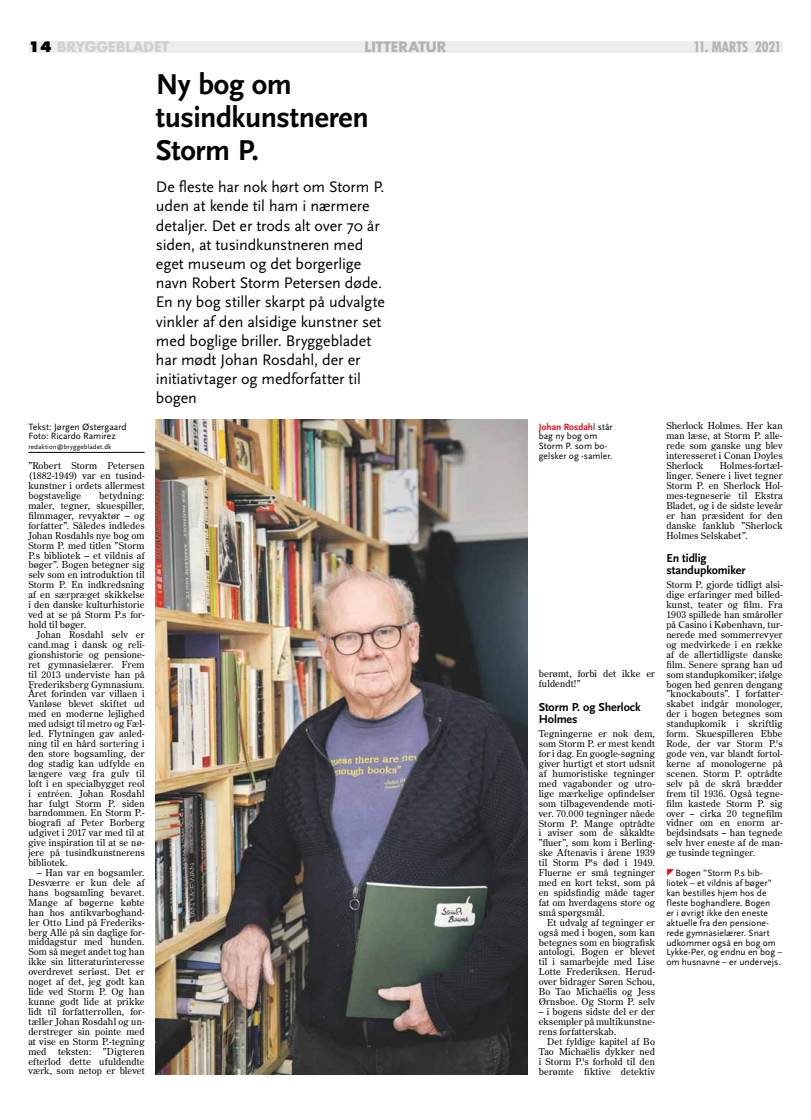
<style>
.page{position:relative;width:811px;height:1120px;background:#fff}
.page>*{position:absolute;margin:0;border:0;box-sizing:border-box;transform-origin:0 0}
.t1{font:700 30px/33px "Scala Sans";letter-spacing:-.015em;color:#000}
.t2{font:16px/19.2px "Scala Sans";letter-spacing:-.01em;color:#000}
.t3{font:700 14px "Futura";letter-spacing:-.005em;color:#d0d0d0}
.t4{font:700 condensed 14px "Futura";letter-spacing:-.015em;color:#b3b2b2}
.t5{font:700 14px "Futura";color:#b3b2b2}
.t6{font:700 12px/12px "Scala Sans";letter-spacing:-.01em;color:#000}
.t7{font:9.5px/9.9px "Century Old Style Std";letter-spacing:.01em;color:#000;text-align:justify}
.t8{font:9.5px/9.9px "Scala Sans";letter-spacing:.005em;color:#000}
.t9{font:7px "Scala Sans";letter-spacing:.015em;color:#000}
.s1{font-weight:800;color:#000}
.s2{font-weight:700;color:#e30a14}
</style>
<div class="page">
<div style="left:29px;top:41px;width:753px;height:11px;background:#ededed"></div>
<hr style="left:28px;top:452px;width:117px;height:1px;background:#000">
<img style="left:156px;top:420px;width:371px;height:654px">
<h3 class="t3" style="left:28px;top:38px;width:142px"><span class="s1">14</span> BRYGGEBLADET</h3>
<h3 class="t5" style="left:364px;top:38px;width:21px">LITTERAT</h3>
<h3 class="t5" style="left:426px;top:38px;width:21px">UR</h3>
<h3 class="t4" style="left:693px;top:38px;width:90px">11. MARTS 2021</h3>
<h1 class="t1" style="left:156px;top:69px;width:214px">Ny bog om tusindkunstneren<br>Storm P.</h1>
<p class="t2" style="left:156px;top:178px;width:230px">De fleste har nok hørt om Storm P. uden at kende til ham i nærmere detaljer. Det er trods alt over 70 år siden, at tusindkunstneren med eget museum og det borgerlige navn Robert Storm Petersen døde.<br>En ny bog stiller skarpt på udvalgte vinkler af den alsidige kunstner set med boglige briller. Bryggebladet har mødt Johan Rosdahl, der er initiativtager og medforfatter til bogen</p>
<p class="t8" style="left:28px;top:422px;width:100px">Tekst: Jørgen Østergaard<br>Foto: Ricardo Ramirez</p>
<p class="t9" style="left:28px;top:443px;width:85px">redaktion@bryggebladet.dk</p>
<p class="t7" style="left:28px;top:461px;width:118px">”Robert Storm Petersen (1882-1949) var en tusind&shy;kunstner i ordets allermest bogstavelige</p>
<p class="t7" style="left:666px;top:421px;width:118px">Sherlock Holmes. Her kan man læse, at Storm P. alle&shy;rede som ganske ung blev interesseret i Conan Doyles Sherlock</p>
<p class="t8" style="left:539px;top:422px;width:76px"><span class="s2">Johan Rosdah</span>l står bag ny bog om<br>Storm P. som bo&shy;gelsker og -samler.</p>
<p class="t7" style="left:666px;top:460px;width:118px;text-indent:53px">Holmes-fortæl&shy;linger. Senere i livet tegner Storm P. en Sherlock Hol&shy;mes-tegneserie til Ekstra Bladet, og i de sidste leveår er han præsident for den danske fanklub ”Sherlock Holmes Selskabet”.</p>
<p class="t6" style="left:666px;top:552px;width:81px">En tidlig standupkomiker</p>
<p class="t7" style="left:666px;top:580px;width:118px">Storm P. gjorde tidligt alsi&shy;dige erfaringer med billed&shy;kunst, teater og film. Fra 1903 spillede han småroller på Casino i København, tur&shy;nerede med sommerrevyer og medvirkede i en række af de allertidligste danske film. Senere sprang han ud som standupkomiker; ifølge bogen hed genren dengang ”knockabouts”. I forfatter&shy;skabet indgår monologer, der i bogen betegnes som standupkomik i skriftlig form. Skuespilleren Ebbe Rode, der var Storm P.'s gode ven, var blandt fortol&shy;kerne af monologerne på scenen. Storm P. optrådte selv på de skrå brædder frem til 1936. Også tegne&shy;film kastede Storm P. sig over – cirka 20 tegnefilm vidner om en enorm ar&shy;bejdsindsats – han tegnede selv hver eneste af de man&shy;ge tusinde tegninger.</p>
<p class="t8" style="left:666px;top:868px;width:117px;text-indent:9px">Bogen ”Storm P.s bib&shy;liotek – et vildnis af bøger” kan bestilles hjem hos de fleste boghandlere. Bogen<br>er i øvrigt ikke den eneste aktuelle fra den pensione&shy;rede gymnasielærer. Snart udkommer også en bog om<br>Lykke-Per, og endnu en bog – om husnavne – er undervejs.</p>
<p class="t7" style="left:28px;top:490px;width:118px;text-indent:71px">betydning: maler, tegner, skuespiller, filmmager, revyaktør – og forfatter”. Således indledes Johan Rosdahls nye bog om Storm P. med titlen ”Storm P.s bibliotek – et vildnis af bøger”. Bogen betegner sig selv som en introduktion til Storm P. En indkredsning af en særpræget skikkelse i den danske kulturhistorie ved at se på Storm P.s for&shy;hold til bøger.</p>
<p class="t7" style="left:28px;top:629px;width:118px;text-indent:9px">Johan Rosdahl selv er cand.mag i dansk og reli&shy;gionshistorie og pensione&shy;ret gymnasielærer. Frem til 2013 underviste han på Frederiksberg Gymnasium.<br>Året forinden var villaen i Vanløse blevet skiftet ud med en moderne lejlighed med udsigt til metro og Fæl&shy;led. Flytningen gav anled&shy;ning til en hård sortering i den store bogsamling, der dog stadig kan udfylde en længere væg fra gulv til loft i en specialbygget reol i entréen. Johan Rosdahl har fulgt Storm P. siden barndommen. En Storm P.- biografi af Peter Borberg udgivet i 2017 var med til at give inspiration til at se nø&shy;jere på tusindkunstnerens bibliotek.</p>
<p class="t7" style="left:28px;top:867px;width:118px;text-indent:9px">– Han var en bogsamler.<br>Desværre er kun dele af hans bogsamling bevaret.<br>Mange af bøgerne købte han hos antikvarboghand&shy;ler Otto Lind på Frederiks&shy;berg Allé på sin daglige for&shy;middagstur med hunden.<br>Som så meget andet tog han ikke sin litteraturinteresse overdrevet seriøst. Det er noget af det, jeg godt kan lide ved Storm P. Og han kunne godt lide at prikke lidt til forfatterrollen, for&shy;tæller Johan Rosdahl og un&shy;derstreger sin pointe med at vise en Storm P.-tegning med teksten: ”Digteren efterlod dette ufuldendte værk, som netop er blevet</p>
<p class="t7" style="left:539px;top:669px;width:118px">berømt, forbi det ikke er fuldendt!”</p>
<p class="t6" style="left:539px;top:701px;width:103px">Storm P. og Sherlock<br>Holmes</p>
<p class="t7" style="left:539px;top:728px;width:118px">Tegningerne er nok dem, som Storm P. er mest kendt for i dag. En google-søgning giver hurtigt et stort udsnit af humoristiske tegninger med vagabonder og utro&shy;lige mærkelige opfindelser som tilbagevendende moti&shy;ver. 70.000 tegninger nåede Storm P. Mange optrådte i aviser som de såkaldte ”fluer”, som kom i Berling&shy;ske Aftenavis i årene 1939 til Storm P's død i 1949.<br>Fluerne er små tegninger med en kort tekst, som på en spidsfindig måde tager fat om hverdagens store og små spørgsmål.</p>
<p class="t7" style="left:539px;top:917px;width:118px;text-indent:9px">Et udvalg af tegninger er også med i bogen, som kan betegnes som en biografisk antologi. Bogen er blevet til i samarbejde med Lise Lotte Frederiksen. Herud&shy;over bidrager Søren Schou, Bo Tao Michaëlis og Jess Ørnsboe. Og Storm P. selv</p>
<p class="t7" style="left:539px;top:1006px;width:118px">– i bogens sidste del er der eksempler på multikunstne&shy;rens forfatterskab.</p>
<p class="t7" style="left:539px;top:1036px;width:118px;text-indent:9px">Det fyldige kapitel af Bo Tao Michaëlis dykker ned i Storm P.'s forhold til den berømte fiktive detektiv</p>
</div>
